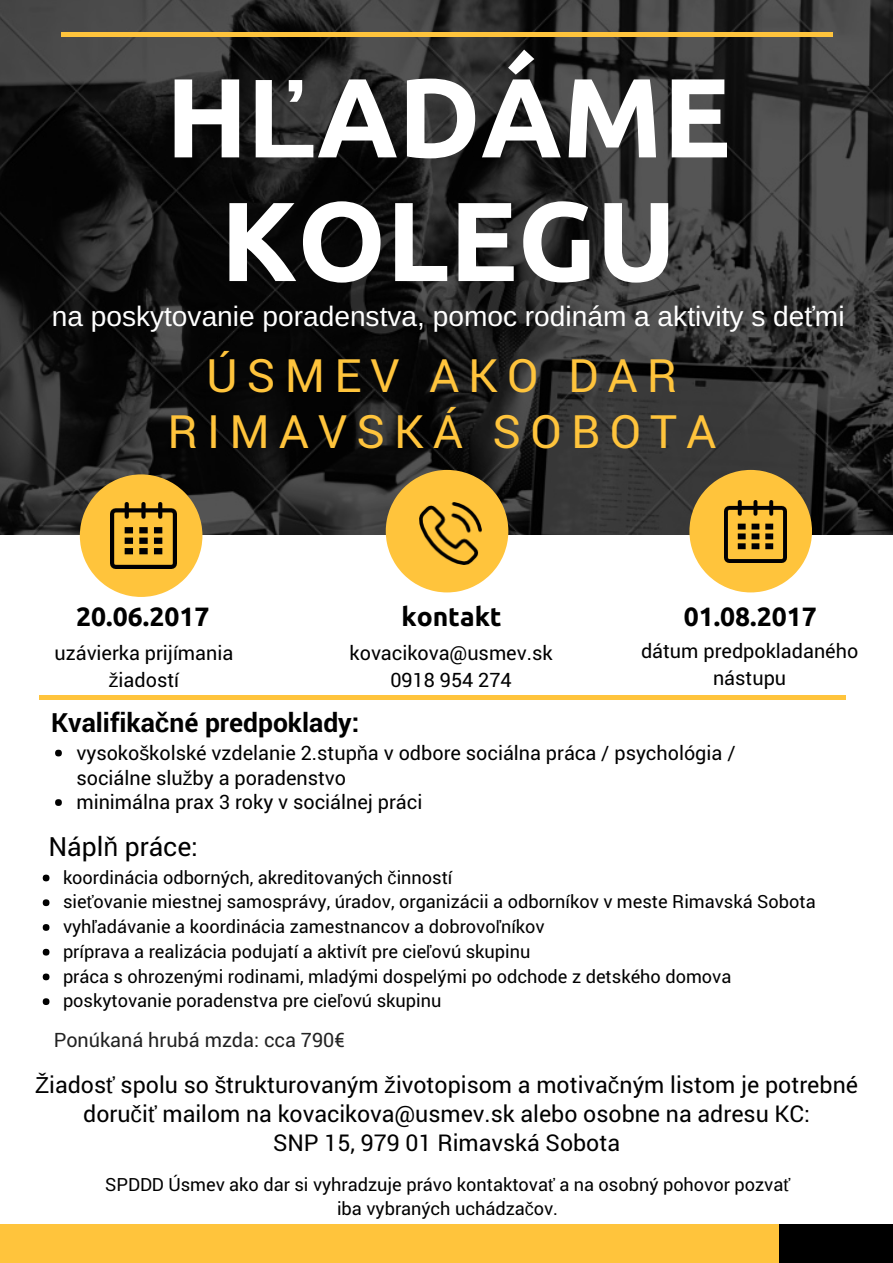
<style>
.page{position:relative;width:893px;height:1263px;background:#fff}
.page>*{position:absolute;margin:0;border:0;box-sizing:border-box;transform-origin:0 0}
.t1{font:700 112.35px/123.6px "Ubuntu";color:#fff;text-align:center}
.t2{font:46.05px/56.2px "Roboto";letter-spacing:.2em;color:#ffc43c;text-align:center}
.t3{font:28.05px "Arimo";color:#fff}
.t4{font:700 26.4px "Ubuntu";color:#000}
.t5{font:700 26.4px "Roboto";color:#010101}
.t6{font:26.4px "Roboto";color:#010101}
.t7{font:23.1px/29.2px "Roboto";color:#010101;text-align:center}
.t8{font:19.8px/24.8px "Roboto";color:#010101}
.t9{font:19.8px/27px "Roboto";color:#000;text-align:center}
.t10{font:19.8px "Roboto";color:#222}
.t11{font:18.15px/24.8px "Roboto";color:#010101}
.s1{font-family:"Liberation Sans"}
</style>
<div class="page">
<img style="left:0;top:0;width:892px;height:535px">
<svg style="left:80px;top:474px;width:122px;height:123px;background:#dbb255"></svg>
<svg style="left:386px;top:470px;width:122px;height:122px;background:#e0b654"></svg>
<svg style="left:689px;top:470px;width:123px;height:122px;background:#dfb656"></svg>
<div style="left:0;top:1224px;width:892px;height:38px;background:#ffc43c"></div>
<div style="left:779px;top:1224px;width:113px;height:38px;background:#000"></div>
<hr style="left:61px;top:33px;width:771px;height:4px;background:#ffc43c">
<hr style="left:39px;top:695px;width:806px;height:4px;background:#ffc43c">
<img style="left:724px;top:500px;width:62px;height:62px">
<img style="left:110px;top:502px;width:66px;height:67px">
<div style="left:55px;top:750px;width:7px;height:6px;background:#010101;border-radius:50%"></div>
<div style="left:55px;top:799px;width:7px;height:7px;background:#010101;border-radius:50%"></div>
<svg style="left:43px;top:875px;width:6px;height:6px"></svg>
<div style="left:43px;top:899px;width:6px;height:7px;background:#010101;border-radius:50%"></div>
<div style="left:43px;top:924px;width:6px;height:7px;background:#010101;border-radius:50%"></div>
<svg style="left:43px;top:949px;width:6px;height:6px"></svg>
<div style="left:43px;top:973px;width:6px;height:7px;background:#010101;border-radius:50%"></div>
<div style="left:43px;top:998px;width:6px;height:7px;background:#010101;border-radius:50%"></div>
<img style="left:419px;top:502px;width:62px;height:62px">
<h1 class="t1" style="left:166px;top:54px;width:566px">H<span class="s1">Ľ</span>ADÁME<br>KOLEGU</h1>
<h3 class="t3" style="left:52px;top:301px;width:794px">na poskytovanie poradenstva, pomoc rodinám a aktivity s de<span class="s1">ť</span>mi</h3>
<h2 class="t2" style="left:168px;top:345px;width:550px">ÚSMEV AKO DAR<br>RIMAVSKÁ SOBOTA</h2>
<h3 class="t4" style="left:401px;top:601px;width:102px">kontakt</h3>
<p class="t9" style="left:349px;top:639px;width:204px">kovacikova@usmev.sk<br>0918 954 274</p>
<h3 class="t5" style="left:51px;top:704px;width:309px">Kvalifika<span class="s1">č</span>né predpoklady:</h3>
<p class="t8" style="left:76px;top:740px;width:660px">vysoko<span class="s1">š</span>kolské vzdelanie 2.stup<span class="s1">ň</span>a v odbore sociálna práca / psychológia / sociálne slu<span class="s1">ž</span>by a poradenstvo<br>minimálna prax 3 roky v sociálnej práci</p>
<h3 class="t6" style="left:48px;top:828px;width:151px">Nápl<span class="s1">ň</span> práce:</h3>
<p class="t11" style="left:63px;top:864px;width:754px">koordinácia odborných, akreditovaných <span class="s1">č</span>inností<br>sie<span class="s1">ť</span>ovanie miestnej samosprávy, úradov, organizácii a odborníkov v meste Rimavská Sobota vyh<span class="s1">ľ</span>adávanie a koordinácia zamestnancov a dobrovo<span class="s1">ľ</span>níkov<br>príprava a realizácia podujatí a aktivít pre cie<span class="s1">ľ</span>ovú skupinu<br>práca s ohrozenými rodinami, mladými dospelými po odchode z detského domova poskytovanie poradenstva pre cie<span class="s1">ľ</span>ovú skupinu</p>
<h3 class="t4" style="left:76px;top:601px;width:135px">20.06.2017</h3>
<p class="t9" style="left:55px;top:639px;width:180px">uzávierka prijímania <span class="s1">ž</span>iadostí</p>
<h3 class="t4" style="left:683px;top:601px;width:135px">01.08.2017</h3>
<p class="t9" style="left:641px;top:636px;width:219px">dátum predpokladaného nástupu</p>
<p class="t10" style="left:54px;top:1026px;width:293px">Ponúkaná hrubá mzda: cca 790€</p>
<p class="t7" style="left:35px;top:1069px;width:824px"><span class="s1">Ž</span>iados<span class="s1">ť</span> spolu so <span class="s1">š</span>trukturovaným <span class="s1">ž</span>ivotopisom a motiva<span class="s1">č</span>ným listom je potrebné doru<span class="s1">č</span>i<span class="s1">ť</span> mailom na kovacikova@usmev.sk alebo osobne na adresu KC:<br>SNP 15, 979 01 Rimavská Sobota</p>
<p class="t11" style="left:105px;top:1172px;width:686px;line-height:23.5px;text-align:center">SPDDD Úsmev ako dar si vyhradzuje právo kontaktova<span class="s1">ť</span> a na osobný pohovor pozva<span class="s1">ť </span>iba vybraných uchádza<span class="s1">č</span>ov.</p>
</div>
